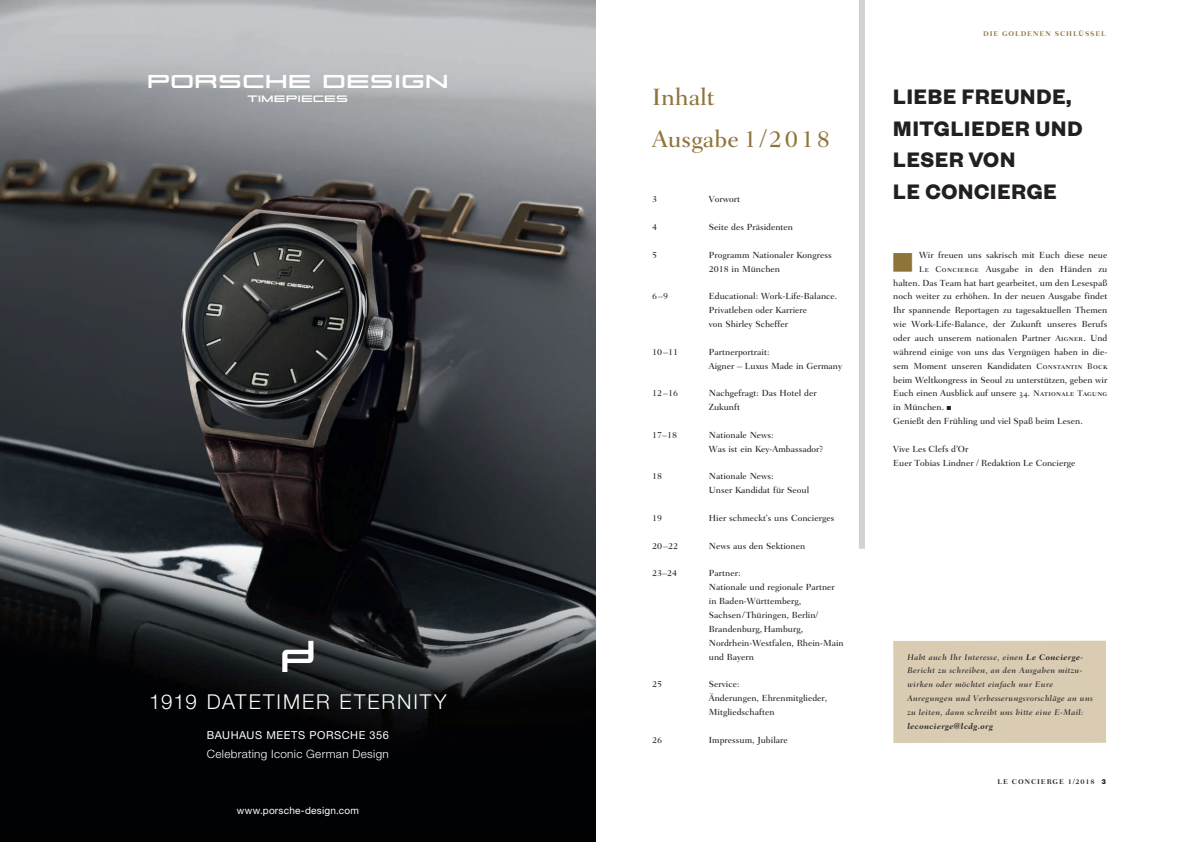
<style>
.page{position:relative;width:1191px;height:842px;background:#fff}
.page>*{position:absolute;margin:0;border:0;box-sizing:border-box;transform-origin:0 0}
.t1{font:500 24px/41.5px "Fairfield LH";color:#8f743a}
.t2{font:23.3px "Button Bonus Square Positive";color:#8f743a}
.t3{font:700 23px/31.4px "Founders Grotesk";letter-spacing:.03em;color:#231f20}
.t4{font:300 20.5px "Helvetica Neue LT";letter-spacing:.095em;color:#fff}
.t5{font:20px "Porsche Design Font";color:#fff}
.t6{font:300 11.5px "Helvetica Neue LT";letter-spacing:.025em;color:#fff}
.t7{font:11px "Helvetica Neue LT";letter-spacing:.05em;color:#fff}
.t8{font:10px "Helvetica Neue LT";letter-spacing:.02em;color:#fff}
.t9{font:10px "Porsche Design Font";color:#fff}
.t10{font:500 9px/13.9px "Fairfield LH";color:#231f20}
.t11{font:italic 500 8.3px/13.9px "Fairfield LH";letter-spacing:.04em;color:#231f20}
.t12{font:italic 700 8.3px "Fairfield LH";letter-spacing:.04em;color:#231f20}
.t13{font:700 7px "Fairfield LH";letter-spacing:.12em;color:#8f743a}
.t14{font:700 7px "Fairfield LH";letter-spacing:.12em;color:#231f20}
.s1{font-family:"Fairfield LH Medium SC";font-weight:400;font-size:8.3px}
.s2{font-weight:700}
.s3{font-family:"Founders Grotesk";font-size:7.6px}
</style>
<div class="page">
<div style="left:859px;top:0;width:6px;height:549px;background:#d1d2d4"></div>
<div style="left:893px;top:641px;width:213px;height:102px;background:#d9ccb3"></div>
<img style="left:0;top:0;width:595px;height:842px">
<svg style="left:282px;top:641px;width:31px;height:31px"></svg>
<h3 class="t5" style="left:147px;top:75px;width:304px">PORSCHE DESIGN</h3>
<p class="t9" style="left:247px;top:96px;width:102px">TIMEPIECES</p>
<h3 class="t4" style="left:149px;top:694px;width:299px">1919 DATETIMER ETERNITY</h3>
<p class="t7" style="left:207px;top:731px;width:184px">BAUHAUS MEETS PORSCHE 356</p>
<p class="t6" style="left:207px;top:749px;width:183px">Celebrating Iconic German Design</p>
<p class="t8" style="left:237px;top:807px;width:124px">www.porsche-design.com</p>
<h1 class="t1" style="left:652px;top:79px;width:180px">Inhalt<br>Ausgabe 1/2018</h1>
<p class="t10" style="left:652px;top:193px;width:7px">3</p>
<p class="t10" style="left:709px;top:193px;width:33px">Vorwort</p>
<p class="t10" style="left:652px;top:221px;width:7px">4</p>
<p class="t10" style="left:709px;top:221px;width:86px">Seite des Präsidenten</p>
<p class="t10" style="left:652px;top:249px;width:7px">5</p>
<p class="t10" style="left:709px;top:249px;width:124px">Programm Nationaler Kongress<br>2018 in München</p>
<p class="t10" style="left:652px;top:290px;width:18px">6–9</p>
<p class="t10" style="left:709px;top:290px;width:130px">Educational: Work-Life-Balance.<br>Privatleben oder Karriere<br>von Shirley Scheffer</p>
<p class="t10" style="left:652px;top:346px;width:28px">10–11</p>
<p class="t10" style="left:709px;top:346px;width:135px">Partnerportrait:<br>Aigner – Luxus Made in Germany</p>
<p class="t10" style="left:652px;top:387px;width:28px">12–16</p>
<p class="t10" style="left:709px;top:387px;width:109px">Nachgefragt: Das Hotel der<br>Zukunft</p>
<p class="t10" style="left:652px;top:429px;width:27px">17–18</p>
<p class="t10" style="left:709px;top:429px;width:116px">Nationale News:<br>Was ist ein Key-Ambassador?</p>
<p class="t10" style="left:652px;top:470px;width:12px">18</p>
<p class="t10" style="left:709px;top:470px;width:102px">Nationale News:<br>Unser Kandidat für Seoul</p>
<p class="t10" style="left:652px;top:512px;width:12px">19</p>
<p class="t10" style="left:709px;top:512px;width:127px">Hier schmeckt’s uns Concierges</p>
<p class="t10" style="left:652px;top:540px;width:28px">20–22</p>
<p class="t10" style="left:709px;top:540px;width:98px">News aus den Sektionen</p>
<p class="t10" style="left:652px;top:567px;width:27px">23 –24</p>
<p class="t10" style="left:709px;top:567px;width:136px">Partner:<br>Nationale und regionale Partner in Baden-Württemberg,<br>Sachsen/Thüringen, Berlin/<br>Brandenburg, Hamburg,<br>Nordrhein-Westfalen, Rhein-Main und Bayern</p>
<p class="t10" style="left:652px;top:678px;width:12px">25</p>
<p class="t10" style="left:709px;top:678px;width:120px">Service:<br>Änderungen, Ehren mi t glieder,<br>Mitgliedschaften</p>
<p class="t10" style="left:652px;top:733px;width:12px">26</p>
<p class="t10" style="left:709px;top:733px;width:80px">Impressum, Jubilare</p>
<p class="t13" style="left:983px;top:31px;width:124px">DIE GOLDENEN SCHLÜSSEL</p>
<h3 class="t3" style="left:893px;top:83px;width:191px">LIEBE FREUNDE,<br>MITGLIEDER UND<br>LESER VON<br>LE CONCIERGE</h3>
<h2 class="t2" style="left:891px;top:253px;width:25px">}</h2>
<p class="t10" style="left:919px;top:249px;width:190px">Wir freuen uns sakrisch mit Euch diese neue</p>
<p class="t10" style="left:919px;top:262px;width:190px"><span class="s1">Le Concierge</span> Ausgabe in den Händen zu</p>
<p class="t10" style="left:893px;top:276px;width:216px">halten. Das Team hat hart gearbeitet, um den Lesespaß</p>
<p class="t10" style="left:893px;top:290px;width:216px">noch weiter zu erhöhen. In der neuen Ausgabe findet</p>
<p class="t10" style="left:893px;top:304px;width:216px">Ihr spannende Reportagen zu tagesaktuellen Themen</p>
<p class="t10" style="left:893px;top:318px;width:216px">wie Work-Life-Balance, der Zukunft unseres Berufs</p>
<p class="t10" style="left:893px;top:332px;width:216px">oder auch unserem nationalen Partner <span class="s1">Aigner</span>. Und</p>
<p class="t10" style="left:893px;top:346px;width:216px">während einige von uns das Vergnügen haben in die-</p>
<p class="t10" style="left:893px;top:359px;width:216px">sem Moment unseren Kandidaten <span class="s1">Constantin Bock</span></p>
<p class="t10" style="left:893px;top:373px;width:216px">beim Weltkongress in Seoul zu unterstützen, geben wir</p>
<p class="t10" style="left:893px;top:387px;width:216px">Euch einen Ausblick auf unsere <span class="s1">34. Nationale Tagung</span></p>
<p class="t10" style="left:893px;top:401px;width:60px">in München. ■</p>
<p class="t10" style="left:893px;top:415px;width:191px">Genießt den Frühling und viel Spaß beim Lesen.</p>
<p class="t10" style="left:893px;top:443px;width:184px">Vive Les Clefs d’Or<br>Euer Tobias Lindner / Redaktion Le Concierge</p>
<p class="t11" style="left:907px;top:650px;width:187px">Habt auch Ihr Interesse, einen <span class="s2">Le Concierge</span>-Bericht zu schreiben, an den Ausgaben mitzu&shy;wirken oder möchtet einfach nur Eure Anregungen und Verbesserungsvorschläge an uns zu leiten, dann schreibt uns bitte eine E-Mail:</p>
<p class="t12" style="left:907px;top:723px;width:87px">leconcierge@lcdg.org</p>
<p class="t14" style="left:997px;top:779px;width:110px">LE CONCIERGE 1/2018 <span class="s3">3</span></p>
</div>
